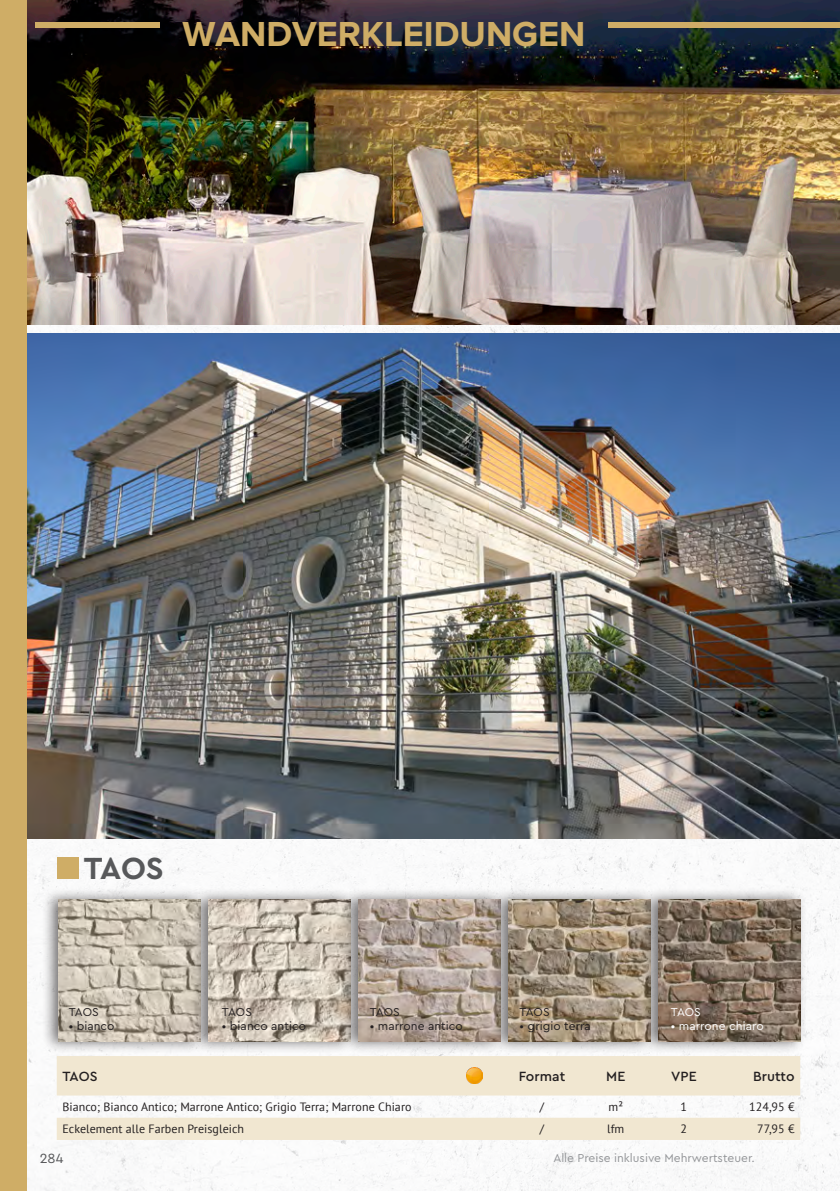
<style>
.page{position:relative;width:840px;height:1191px;background:#fff}
.page>*{position:absolute;margin:0;border:0;box-sizing:border-box;transform-origin:0 0}
.t1{font:700 36px "Proxima Nova";color:#cfad66}
.t2{font:700 32px "Cera Pro";color:#57585a}
.t3{font:500 14px "Cera Pro";letter-spacing:.005em;color:#231f20}
.t4{font:14px "Cera Pro";color:#57585a}
.t5{font:12px "PT Sans";letter-spacing:.005em;color:#231f20}
.t6{font:12px "Cera Pro";letter-spacing:.005em;color:#231f20}
.t7{font:12px "Cera Pro";color:#939598}
.t8{font:12px "Cera Pro";letter-spacing:.005em;color:#fff}
</style>
<div class="page">
<img style="left:27px;top:324px;width:812px;height:867px">
<div style="left:57px;top:857px;width:22px;height:22px;background:#cfad66"></div>
<div style="left:41px;top:887px;width:166px;height:166px;background:#231f20;opacity:.65"></div>
<img style="left:59px;top:899px;width:132px;height:142px">
<div style="left:191px;top:887px;width:166px;height:166px;background:#231f20;opacity:.65"></div>
<img style="left:209px;top:899px;width:132px;height:142px">
<div style="left:341px;top:887px;width:165px;height:166px;background:#231f20;opacity:.65"></div>
<img style="left:358px;top:899px;width:132px;height:142px">
<div style="left:490px;top:887px;width:166px;height:166px;background:#231f20;opacity:.65"></div>
<img style="left:508px;top:899px;width:132px;height:142px">
<div style="left:640px;top:887px;width:166px;height:166px;background:#231f20;opacity:.65"></div>
<img style="left:658px;top:899px;width:141px;height:142px">
<img style="left:27px;top:0;width:812px;height:324px">
<img style="left:27px;top:333px;width:812px;height:505px">
<svg style="left:57px;top:1056px;width:742px;height:84px;fill:#f1e7d1"></svg>
<img style="left:466px;top:1067px;width:16px;height:16px">
<div style="left:607px;top:22px;width:232px;height:5px;background:#cfad66"></div>
<div style="left:35px;top:22px;width:124px;height:5px;background:#cfad66"></div>
<div style="left:0;top:0;width:27px;height:1191px;background:#cfad66"></div>
<h1 class="t1" style="left:182px;top:13px;width:404px">WANDVERKLEIDUNGEN</h1>
<p class="t2" style="left:84px;top:847px;width:81px">TAOS</p>
<p class="t6" style="left:69px;top:1003px;width:32px">TAOS</p>
<p class="t6" style="left:69px;top:1018px;width:47px">• bianco</p>
<p class="t6" style="left:222px;top:1003px;width:32px">TAOS</p>
<p class="t6" style="left:222px;top:1018px;width:86px">• bianco antico</p>
<p class="t6" style="left:369px;top:1003px;width:32px">TAOS</p>
<p class="t6" style="left:369px;top:1018px;width:94px">• marrone antico</p>
<p class="t6" style="left:519px;top:1003px;width:32px">TAOS</p>
<p class="t6" style="left:519px;top:1018px;width:73px">• grigio terra</p>
<p class="t8" style="left:670px;top:1003px;width:32px">TAOS</p>
<p class="t8" style="left:670px;top:1018px;width:94px">• marrone chiaro</p>
<p class="t3" style="left:62px;top:1067px;width:37px">TAOS</p>
<p class="t3" style="left:518px;top:1067px;width:48px">Format</p>
<p class="t3" style="left:606px;top:1067px;width:21px">ME</p>
<p class="t3" style="left:670px;top:1067px;width:27px">VPE</p>
<p class="t3" style="left:752px;top:1067px;width:43px">Brutto</p>
<p class="t5" style="left:62px;top:1099px;width:350px">Bianco; Bianco Antico; Marrone Antico; Grigio Terra; Marrone Chiaro</p>
<p class="t5" style="left:539px;top:1099px;width:6px">/</p>
<p class="t5" style="left:608px;top:1099px;width:16px">m²</p>
<p class="t5" style="left:680px;top:1099px;width:8px">1</p>
<p class="t5" style="left:748px;top:1099px;width:47px">124,95 €</p>
<p class="t5" style="left:62px;top:1121px;width:183px">Eckelement alle Farben Preisgleich</p>
<p class="t5" style="left:539px;top:1121px;width:6px">/</p>
<p class="t5" style="left:607px;top:1121px;width:19px">lfm</p>
<p class="t5" style="left:680px;top:1121px;width:8px">2</p>
<p class="t5" style="left:756px;top:1121px;width:39px">77,95 €</p>
<p class="t4" style="left:40px;top:1148px;width:25px">284</p>
<p class="t7" style="left:553px;top:1149px;width:203px">Alle Preise inklusive Mehrwertsteuer.</p>
</div>
